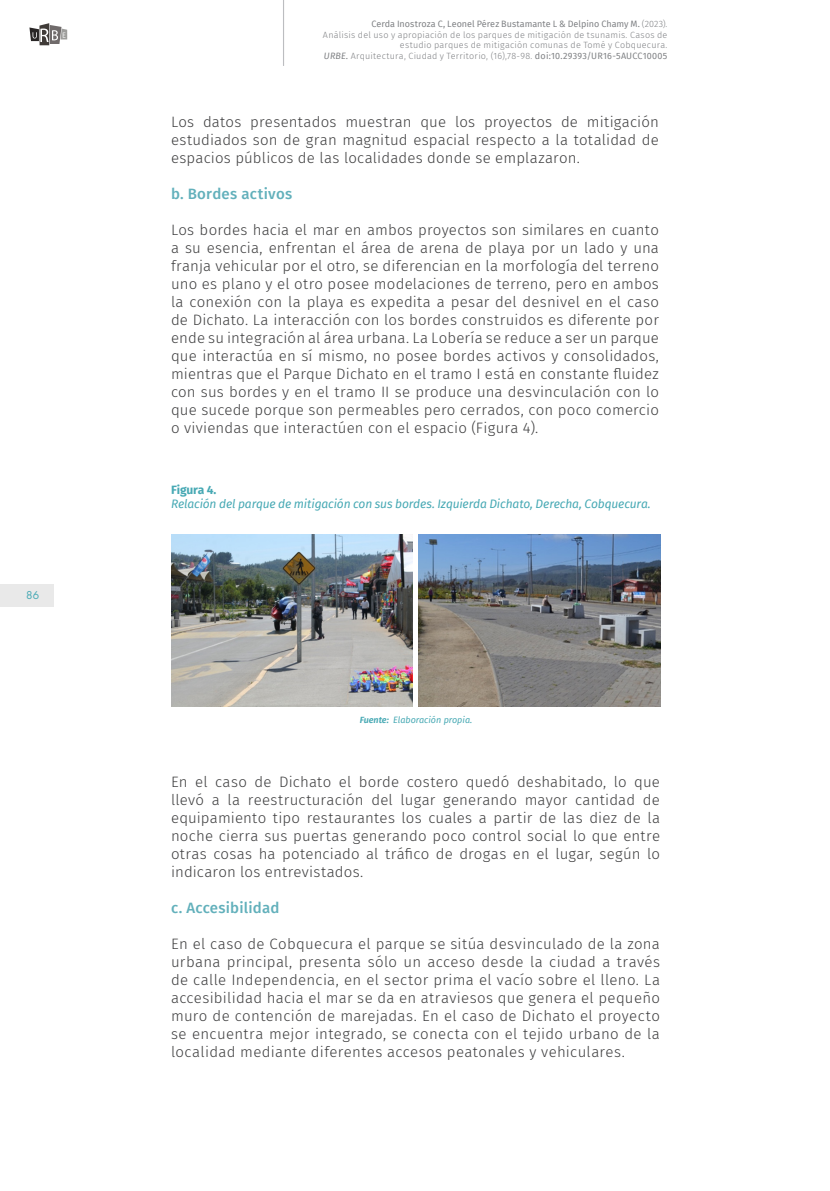
<style>
.page{position:relative;width:830px;height:1191px;background:#fff}
.page>*{position:absolute;margin:0;border:0;box-sizing:border-box;transform-origin:0 0}
.t1{font:300 15px/18px "Fira Sans";letter-spacing:.015em;color:#3e3e3f;text-align:justify}
.t2{font:500 15px "Fira Sans";letter-spacing:.01em;color:#62b0bb}
.t3{font:italic 12px "Fira Sans";letter-spacing:-.015em;color:#47a9b4}
.t4{font:700 12px "Fira Sans";letter-spacing:-.01em;color:#47a9b4}
.t5{font:10.5px "Futura Std";color:#47a9b4}
.t6{font:300 9px/10.8px "Fira Sans";letter-spacing:.025em;color:#808285;text-align:right}
.t7{font:9px "Fira Sans";color:#808285}
.pie_de_foto{font:italic 9px "Fira Sans";color:#47a9b4}
.s1{font-weight:300}
.s2{font-weight:400;font-style:italic}
.s3{font-weight:400}
.s4{font-weight:600}
</style>
<div class="page">
<div style="left:0;top:584px;width:53px;height:22px;background:#e9e9e9"></div>
<img style="left:171px;top:534px;width:241px;height:172px">
<img style="left:418px;top:534px;width:241px;height:172px">
<hr style="left:283px;top:0;width:1px;height:66px;background:#bcbdc0">
<svg style="left:29px;top:23px;width:38px;height:22px"></svg>
<p class="t5" style="left:26px;top:588px;width:14px">86</p>
<p class="t7" style="left:371px;top:17px;width:297px">Cerda Inostroza C, Leonel Pérez Bustamante L &amp; Delpino Chamy M. <span class="s1">(2023).</span></p>
<p class="t6" style="left:323px;top:29px;width:346px">Análisis del uso y apropiación de los parques de mitigación de tsunamis. Casos de estudio parques de mitigación comunas de Tomé y Cobquecura.</p>
<p class="t6" style="left:324px;top:51px;width:345px"><span class="s2">URBE.</span> Arquitectura, Ciudad y Territorio, (16),78-98. <span class="s3">doi:10.29393/UR16-5AUCC10005</span></p>
<p class="t1" style="left:171px;top:112px;width:489px">Los datos presentados muestran que los proyectos de mitigación estudiados son de gran magnitud espacial respecto a la totalidad de espacios públicos de las localidades donde se emplazaron.</p>
<p class="t2" style="left:171px;top:181px;width:123px">b. Bordes activos</p>
<p class="t1" style="left:171px;top:220px;width:489px">Los bordes hacia el mar en ambos proyectos son similares en cuanto a su esencia, enfrentan el área de arena de playa por un lado y una franja vehicular por el otro, se diferencian en la morfología del terreno uno es plano y el otro posee modelaciones de terreno, pero en ambos la conexión con la playa es expedita a pesar del desnivel en el caso de Dichato. La interacción con los bordes construidos es diferente por ende su integración al área urbana. La Lobería se reduce a ser un parque que interactúa en sí mismo, no posee bordes activos y consolidados, mientras que el Parque Dichato en el tramo I está en constante fluidez con sus bordes y en el tramo II se produce una desvinculación con lo que sucede porque son permeables pero cerrados, con poco comercio o viviendas que interactúen con el espacio (Figura 4).</p>
<p class="t4" style="left:171px;top:479px;width:47px">Figura 4.</p>
<p class="t3" style="left:171px;top:495px;width:481px">Relación del parque de mitigación con sus bordes. Izquierda Dichato, Derecha, Cobquecura.</p>
<p class="pie_de_foto" style="left:359px;top:713px;width:114px"><span class="s4">Fuente:</span> Elaboración propia.</p>
<p class="t1" style="left:171px;top:772px;width:490px">En el caso de Dichato el borde costero quedó deshabitado, lo que llevó a la reestructuración del lugar generando mayor cantidad de equipamiento tipo restaurantes los cuales a partir de las diez de la noche cierra sus puertas generando poco control social lo que entre otras cosas ha potenciado al tráfico de drogas en el lugar, según lo indicaron los entrevistados.</p>
<p class="t2" style="left:171px;top:895px;width:110px">c. Accesibilidad</p>
<p class="t1" style="left:171px;top:934px;width:490px">En el caso de Cobquecura el parque se sitúa desvinculado de la zona urbana principal, presenta sólo un acceso desde la ciudad a través de calle Independencia, en el sector prima el vacío sobre el lleno. La accesibilidad hacia el mar se da en atraviesos que genera el pequeño muro de contención de marejadas. En el caso de Dichato el proyecto se encuentra mejor integrado, se conecta con el tejido urbano de la localidad mediante diferentes accesos peatonales y vehiculares.</p>
</div>
